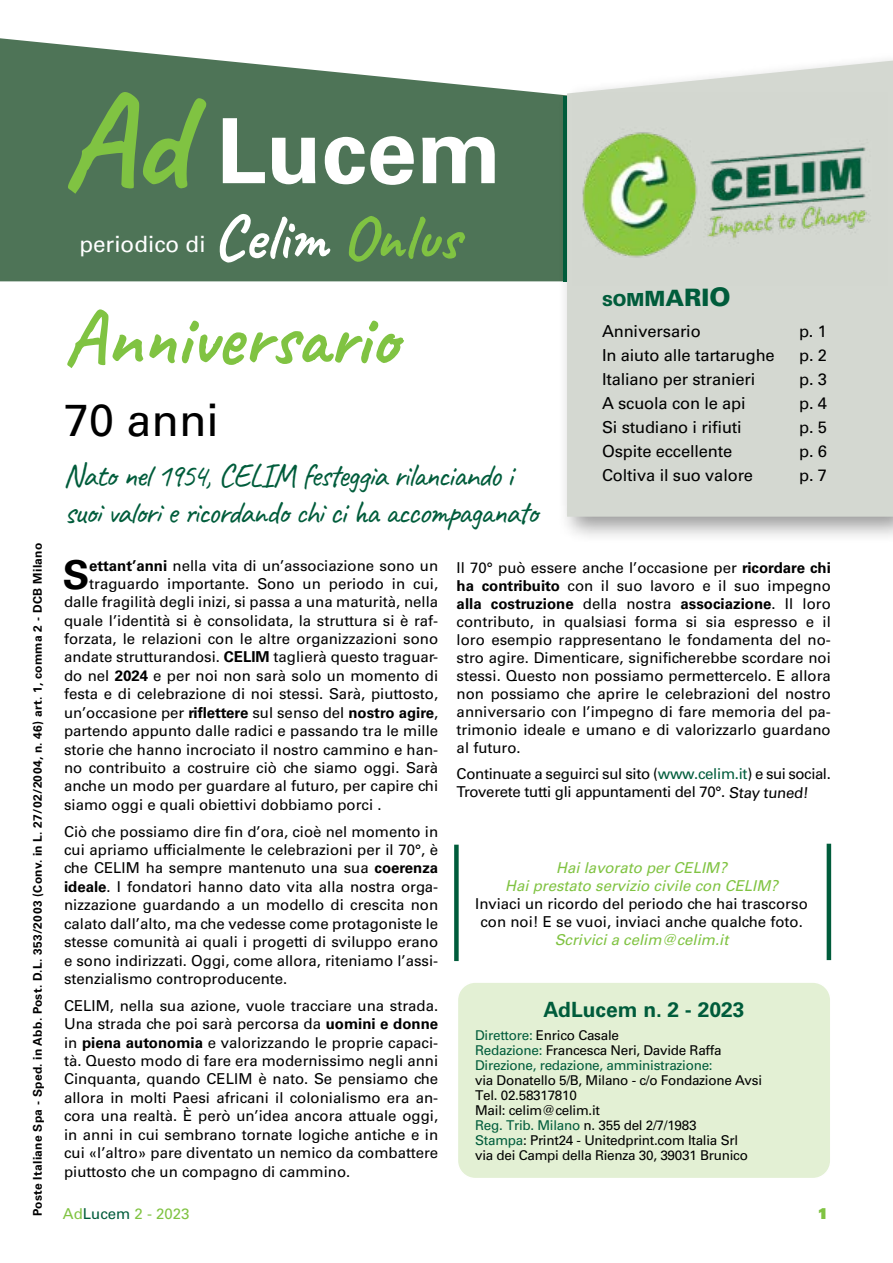
<style>
.page{position:relative;width:893px;height:1263px;background:#fff}
.page>*{position:absolute;margin:0;border:0;box-sizing:border-box;transform-origin:0 0}
.t1{font:700 135px "Caveat";color:#80c342}
.t2{font:700 90px "Univers LT Std";color:#fff}
.t3{font:700 78px "Caveat";letter-spacing:-.005em;color:#80c342}
.t4{font:700 63px "Caveat";color:#fff}
.t5{font:45px "Univers LT Std";color:#000}
.t6{font:700 39.9px "Univers LT Std";color:#000}
.t7{font:33px/37.5px "Caveat";letter-spacing:-.045em;color:#005c3b}
.t8{font:900 24px "Univers LT Std";color:#005c3b}
.t9{font:22.5px "Univers LT Std";color:#fff}
.t10{font:700 21px "Univers LT Std";color:#005c3b}
.t11{font:16.5px "Univers LT Std";letter-spacing:-.01em;color:#000}
.t12{font:15px/18.5px "Univers LT Std";color:#000;text-align:justify}
.t13{font:15px/18px "Univers LT Std";letter-spacing:-.02em;color:#000}
.t14{font:italic 15px/18px "Univers LT Std";color:#80c342;text-align:center}
.t15{font:15px "Univers LT Std";color:#80c342}
.t16{font:15px "Univers LT Std X Black";color:#80c342}
.t17{font:13.5px/15px "Univers LT Std";letter-spacing:-.02em;color:#000}
.t18{font:13.5px/15px "Univers LT Std";letter-spacing:-.02em;color:#005c3b}
.t19{font:700 12px "Univers LT Std";letter-spacing:.025em;color:#000}
.s1{color:#80c342}
.s2{font-size:15px}
.s3{font-size:16.5px}
.s4{font-size:18px}
.s5{font-size:21px}
.s6{font-size:22.5px}
.s7{font-size:25.5px}
.s8{font-weight:700}
.s9{color:#005c3b}
.s10{color:#000}
</style>
<div class="page">
<svg style="left:0;top:38px;width:557px;height:243px;background:#62846a"></svg>
<div style="left:557px;top:52px;width:336px;height:492px;background:#000;opacity:.4"></div>
<div style="left:567px;top:61px;width:326px;height:456px;background:#d4d8d1"></div>
<hr style="left:563px;top:96px;width:4px;height:185px;background:#005c3b">
<img style="left:573px;top:92px;width:314px;height:193px">
<div style="left:457px;top:982px;width:374px;height:196px;background:#e3f0d4;border-radius:18px"></div>
<div style="left:457px;top:981px;width:374px;height:198px;border:2px solid #fff;border-radius:18px"></div>
<hr style="left:827px;top:844px;width:4px;height:116px;background:#005c3b">
<div style="left:454px;top:845px;width:5px;height:116px;background:#005c3b"></div>
<p class="t19" style="left:31px;top:1216px;width:675px;rotate:-90deg">Poste Italiane Spa - Sped. in Abb. Post. D.L. 353/2003 (Conv. in L. 27/02/2004, n. 46) art. 1, comma 2 - DCB Milano</p>
<h1 class="t1" style="left:62px;top:56px;width:125px">Ad</h1>
<h3 class="t9" style="left:79px;top:231px;width:128px">periodico di</h3>
<h2 class="t2" style="left:217px;top:99px;width:287px">Lucem</h2>
<h3 class="t4" style="left:212px;top:198px;width:249px">Celim <span class="s1">Onlus</span></h3>
<h3 class="t3" style="left:64px;top:289px;width:335px">Anniversario</h3>
<h3 class="t5" style="left:64px;top:393px;width:157px">70 anni</h3>
<h3 class="t7" style="left:64px;top:456px;width:475px">Nato nel 1954, CELIM festeggia rilanciando i suoi valori e ricordando chi ci ha accompaganato</h3>
<h3 class="t8" style="left:602px;top:282px;width:130px"><span class="s2">S</span><span class="s3">O</span><span class="s4">M</span><span class="s5">M</span><span class="s6">A</span>RI<span class="s7">O</span></h3>
<p class="t11" style="left:602px;top:321px;width:100px">Anniversario</p>
<p class="t11" style="left:799px;top:321px;width:29px">p. 1</p>
<p class="t11" style="left:602px;top:345px;width:174px">In aiuto alle tartarughe</p>
<p class="t11" style="left:799px;top:345px;width:29px">p. 2</p>
<p class="t11" style="left:602px;top:369px;width:155px">Italiano per stranieri</p>
<p class="t11" style="left:799px;top:369px;width:29px">p. 3</p>
<p class="t11" style="left:602px;top:393px;width:145px">A scuola con le api</p>
<p class="t11" style="left:799px;top:393px;width:29px">p. 4</p>
<p class="t11" style="left:602px;top:417px;width:141px">Si studiano i rifiuti</p>
<p class="t11" style="left:799px;top:417px;width:29px">p. 5</p>
<p class="t11" style="left:602px;top:441px;width:132px">Ospite eccellente</p>
<p class="t11" style="left:799px;top:441px;width:29px">p. 6</p>
<p class="t11" style="left:602px;top:465px;width:153px">Coltiva il suo valore</p>
<p class="t11" style="left:799px;top:465px;width:29px">p. 7</p>
<h3 class="t6" style="left:63px;top:551px;width:28px">S</h3>
<p class="t12" style="left:89px;top:556px;width:350px"><span class="s8">ettant’anni</span> nella vita di un’associazione sono un</p>
<p class="t12" style="left:89px;top:574px;width:350px">traguardo importante. Sono un periodo in cui,</p>
<p class="t12" style="left:64px;top:593px;width:376px">dalle fragilità degli inizi, si passa a una maturità, nella</p>
<p class="t12" style="left:64px;top:611px;width:376px">quale l’identità si è consolidata, la struttura si è raf-</p>
<p class="t12" style="left:64px;top:630px;width:376px">forzata, le relazioni con le altre organizzazioni sono</p>
<p class="t12" style="left:64px;top:648px;width:376px">andate strutturandosi. <span class="s8">CELIM</span> taglierà questo traguar-</p>
<p class="t12" style="left:64px;top:666px;width:376px">do nel <span class="s8">2024</span> e per noi non sarà solo un momento di</p>
<p class="t12" style="left:64px;top:685px;width:376px">festa e di celebrazione di noi stessi. Sarà, piuttosto,</p>
<p class="t12" style="left:64px;top:703px;width:376px">un’occasione per <span class="s8">riflettere</span> sul senso del <span class="s8">nostro agire</span>,</p>
<p class="t12" style="left:64px;top:722px;width:376px">partendo appunto dalle radici e passando tra le mille</p>
<p class="t12" style="left:64px;top:740px;width:376px">storie che hanno incrociato il nostro cammino e han-</p>
<p class="t12" style="left:64px;top:758px;width:376px">no contribuito a costruire ciò che siamo oggi. Sarà</p>
<p class="t12" style="left:64px;top:777px;width:376px">anche un modo per guardare al futuro, per capire chi</p>
<p class="t12" style="left:64px;top:795px;width:319px">siamo oggi e quali obiettivi dobbiamo porci .</p>
<p class="t12" style="left:64px;top:822px;width:376px">Ciò che possiamo dire fin d’ora, cioè nel momento in cui apriamo ufficialmente le celebrazioni per il 70°, è che CELIM ha sempre mantenuto una sua <span class="s8">coerenza ideale</span>. I fondatori hanno dato vita alla nostra orga&shy;nizzazione guardando a un modello di crescita non calato dall’alto, ma che vedesse come protagoniste le stesse comunità ai quali i progetti di sviluppo erano e sono indirizzati. Oggi, come allora, riteniamo l’assi&shy;stenzialismo controproducente.</p>
<p class="t12" style="left:64px;top:996px;width:376px">CELIM, nella sua azione, vuole tracciare una strada.<br>Una strada che poi sarà percorsa da <span class="s8">uomini e donne </span>in <span class="s8">piena autonomia</span> e valorizzando le proprie capaci&shy;tà. Questo modo di fare era modernissimo negli anni Cinquanta, quando CELIM è nato. Se pensiamo che allora in molti Paesi africani il colonialismo era an&shy;cora una realtà. È però un’idea ancora attuale oggi, in anni in cui sembrano tornate logiche antiche e in cui «l’altro» pare diventato un nemico da combattere piuttosto che un compagno di cammino.</p>
<p class="t12" style="left:457px;top:559px;width:376px;line-height:18px">Il 70° può essere anche l’occasione per <span class="s8">ricordare chi ha contribuito</span> con il suo lavoro e il suo impegno <span class="s8">alla costruzione</span> della nostra <span class="s8">associazione</span>. Il loro contributo, in qualsiasi forma si sia espresso e il loro esempio rappresentano le fondamenta del no&shy;stro agire. Dimenticare, significherebbe scordare noi stessi. Questo non possiamo permettercelo. E allora non possiamo che aprire le celebrazioni del nostro anniversario con l’impegno di fare memoria del pa&shy;trimonio ideale e umano e di valorizzarlo guardano al futuro.</p>
<p class="t13" style="left:457px;top:765px;width:376px">Continuate a seguirci sul sito (<span class="s9">www.celim.it</span>) e sui social.<br>Troverete tutti gli appuntamenti del 70°. Stay tuned!</p>
<p class="t14" style="left:505px;top:858px;width:274px">Hai lavorato per CELIM?<br>Hai prestato servizio civile con CELIM?</p>
<p class="t12" style="left:475px;top:894px;width:334px;line-height:18px;text-align:center">Inviaci un ricordo del periodo che hai trascorso con noi! E se vuoi, inviaci anche qualche foto.</p>
<p class="t14" style="left:555px;top:930px;width:175px">Scrivici a celim@celim.it</p>
<h3 class="t10" style="left:543px;top:997px;width:202px">AdLucem n. 2 - 2023</h3>
<p class="t18" style="left:475px;top:1028px;width:248px">Direttore: <span class="s10">Enrico Casale<br></span>Redazione: <span class="s10">Francesca Neri, Davide Raffa<br></span>Direzione, redazione, amministrazione:</p>
<p class="t17" style="left:475px;top:1073px;width:288px">via Donatello 5/B, Milano - c/o Fondazione Avsi Tel. 02.58317810<br>Mail: celim@celim.it<br><span class="s9">Reg. Trib. Milano</span> n. 355 del 2/7/1983<br><span class="s9">Stampa</span>: Print24 - Unitedprint.com Italia Srl<br>via dei Campi della Rienza 30, 39031 Brunico</p>
<p class="t15" style="left:63px;top:1204px;width:128px">Ad<span class="s9">Lucem</span> 2 - 2023</p>
<p class="t16" style="left:818px;top:1203px;width:12px">1</p>
</div>
